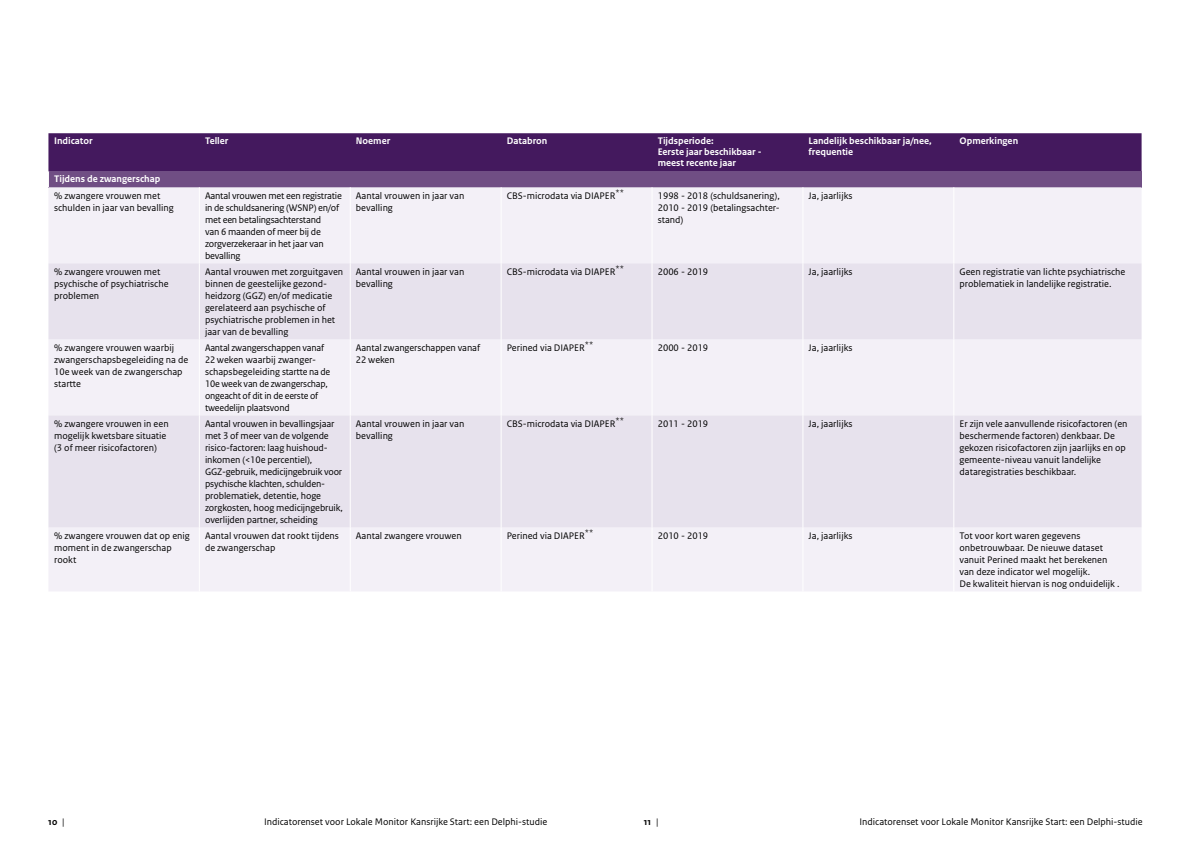
<style>
.page{position:relative;width:1191px;height:842px;background:#fff}
.page>*{position:absolute;margin:0;border:0;box-sizing:border-box;transform-origin:0 0}
.Tabel_broodtekst_10{font:10px/12px "Rijksoverheid Sans Text";color:#000}
.Tabel_broodtekst_10-2{font:10px/12px "Rijksoverheid Sans Text";letter-spacing:-.02em;color:#000}
.Tabel_kop_10pt{font:700 10px/11px "Rijksoverheid Sans Text";color:#fff}
.t1{font:700 10px "Rijksoverheid Sans Text";color:#000}
.s1{font-weight:400}
</style>
<div class="page">
<div style="left:48px;top:133px;width:1093px;height:38px;background:#44195e"></div>
<div style="left:48px;top:171px;width:1093px;height:16px;background:#704e84"></div>
<div style="left:48px;top:187px;width:1093px;height:404px;background:#f3f0f7"></div>
<svg style="left:48px;top:263px;width:1093px;height:264px;fill:#e7e2ed"></svg>
<svg style="left:48px;top:171px;width:1px;height:16px"></svg>
<hr style="left:953px;top:527px;width:1px;height:64px;background:#fff">
<hr style="left:199px;top:187px;width:1px;height:76px;background:#fff">
<hr style="left:350px;top:187px;width:1px;height:76px;background:#fff">
<hr style="left:501px;top:187px;width:1px;height:76px;background:#fff">
<hr style="left:652px;top:187px;width:1px;height:76px;background:#fff">
<hr style="left:802px;top:187px;width:1px;height:76px;background:#fff">
<hr style="left:199px;top:263px;width:1px;height:76px;background:#fff">
<hr style="left:350px;top:263px;width:1px;height:76px;background:#fff">
<hr style="left:501px;top:263px;width:1px;height:76px;background:#fff">
<hr style="left:652px;top:263px;width:1px;height:76px;background:#fff">
<hr style="left:802px;top:263px;width:1px;height:76px;background:#fff">
<hr style="left:199px;top:339px;width:1px;height:76px;background:#fff">
<hr style="left:350px;top:339px;width:1px;height:76px;background:#fff">
<hr style="left:501px;top:339px;width:1px;height:76px;background:#fff">
<hr style="left:652px;top:339px;width:1px;height:76px;background:#fff">
<hr style="left:802px;top:339px;width:1px;height:76px;background:#fff">
<hr style="left:199px;top:415px;width:1px;height:112px;background:#fff">
<hr style="left:350px;top:415px;width:1px;height:112px;background:#fff">
<hr style="left:501px;top:415px;width:1px;height:112px;background:#fff">
<hr style="left:652px;top:415px;width:1px;height:112px;background:#fff">
<hr style="left:802px;top:415px;width:1px;height:112px;background:#fff">
<hr style="left:199px;top:527px;width:1px;height:64px;background:#fff">
<hr style="left:350px;top:527px;width:1px;height:64px;background:#fff">
<hr style="left:501px;top:527px;width:1px;height:64px;background:#fff">
<hr style="left:652px;top:527px;width:1px;height:64px;background:#fff">
<hr style="left:802px;top:527px;width:1px;height:64px;background:#fff">
<hr style="left:953px;top:187px;width:1px;height:76px;background:#fff">
<hr style="left:953px;top:263px;width:1px;height:76px;background:#fff">
<hr style="left:953px;top:339px;width:1px;height:76px;background:#fff">
<hr style="left:953px;top:415px;width:1px;height:112px;background:#fff">
<p class="Tabel_kop_10pt" style="left:54px;top:136px;width:40px">Indicator</p>
<p class="Tabel_kop_10pt" style="left:205px;top:136px;width:25px">Teller</p>
<p class="Tabel_kop_10pt" style="left:356px;top:136px;width:36px">Noemer</p>
<p class="Tabel_kop_10pt" style="left:507px;top:136px;width:42px">Databron</p>
<p class="Tabel_kop_10pt" style="left:657px;top:136px;width:58px">Tijdsperiode:</p>
<p class="Tabel_kop_10pt" style="left:657px;top:147px;width:105px">Eerste jaar beschikbaar -</p>
<p class="Tabel_kop_10pt" style="left:657px;top:158px;width:80px">meest recente jaar</p>
<p class="Tabel_kop_10pt" style="left:808px;top:136px;width:125px">Landelijk beschikbaar ja/nee, frequentie</p>
<p class="Tabel_kop_10pt" style="left:959px;top:136px;width:60px">Opmerkingen</p>
<p class="Tabel_kop_10pt" style="left:54px;top:174px;width:108px">Tijdens de zwangerschap</p>
<p class="Tabel_broodtekst_10" style="left:54px;top:189px;width:121px">% zwangere vrouwen met schulden in jaar van bevalling</p>
<p class="Tabel_broodtekst_10-2" style="left:205px;top:189px;width:138px">Aantal vrouwen met een registratie</p>
<p class="Tabel_broodtekst_10-2" style="left:205px;top:201px;width:136px">in de schuldsanering (WSNP) en/of</p>
<p class="Tabel_broodtekst_10-2" style="left:205px;top:213px;width:118px">met een betalingsachterstand</p>
<p class="Tabel_broodtekst_10-2" style="left:205px;top:225px;width:120px">van 6 maanden of meer bij de zorgverzekeraar in het jaar van bevalling</p>
<p class="Tabel_broodtekst_10" style="left:356px;top:189px;width:110px">Aantal vrouwen in jaar van bevalling</p>
<p class="Tabel_broodtekst_10" style="left:507px;top:189px;width:119px">CBS-microdata via DIAPER<sup>**</sup></p>
<p class="Tabel_broodtekst_10" style="left:657px;top:189px;width:124px;text-align:justify">1998 - 2018 (schuldsanering), 2010 - 2019 (betalingsachter&shy;stand)</p>
<p class="Tabel_broodtekst_10" style="left:808px;top:189px;width:45px">Ja, jaarlijks</p>
<p class="Tabel_broodtekst_10" style="left:54px;top:265px;width:116px">% zwangere vrouwen met psychische of psychiatrische problemen</p>
<p class="Tabel_broodtekst_10" style="left:205px;top:265px;width:140px">Aantal vrouwen met zorguitgaven binnen de geestelijke gezond&shy;heidzorg (GGZ) en/of medicatie gerelateerd aan psychische of psychiatrische problemen in het jaar van de bevalling</p>
<p class="Tabel_broodtekst_10" style="left:356px;top:265px;width:110px">Aantal vrouwen in jaar van bevalling</p>
<p class="Tabel_broodtekst_10" style="left:507px;top:265px;width:119px">CBS-microdata via DIAPER<sup>**</sup></p>
<p class="Tabel_broodtekst_10" style="left:657px;top:265px;width:52px">2006 - 2019</p>
<p class="Tabel_broodtekst_10" style="left:808px;top:265px;width:45px">Ja, jaarlijks</p>
<p class="Tabel_broodtekst_10" style="left:959px;top:265px;width:167px">Geen registratie van lichte psychiatrische problematiek in landelijke registratie.</p>
<p class="Tabel_broodtekst_10" style="left:54px;top:341px;width:136px">% zwangere vrouwen waarbij zwangerschapsbegeleiding na de<br>10e week van de zwangerschap startte</p>
<p class="Tabel_broodtekst_10-2" style="left:205px;top:341px;width:121px">Aantal zwangerschappen vanaf</p>
<p class="Tabel_broodtekst_10" style="left:507px;top:341px;width:88px">Perined via DIAPER<sup>**</sup></p>
<p class="Tabel_broodtekst_10" style="left:657px;top:341px;width:52px">2000 - 2019</p>
<p class="Tabel_broodtekst_10" style="left:808px;top:341px;width:45px">Ja, jaarlijks</p>
<p class="Tabel_broodtekst_10" style="left:356px;top:341px;width:126px">Aantal zwangerschappen vanaf</p>
<p class="Tabel_broodtekst_10" style="left:356px;top:353px;width:40px">22 weken</p>
<p class="Tabel_broodtekst_10-2" style="left:205px;top:353px;width:127px">22 weken waarbij zwanger&shy;schapsbegeleiding startte na de<br>10e week van de zwangerschap, ongeacht of dit in de eerste of tweedelijn plaatsvond</p>
<p class="Tabel_broodtekst_10" style="left:54px;top:417px;width:116px">% zwangere vrouwen in een mogelijk kwetsbare situatie</p>
<p class="Tabel_broodtekst_10" style="left:54px;top:441px;width:104px">(3 of meer risicofactoren)</p>
<p class="Tabel_broodtekst_10" style="left:205px;top:417px;width:131px">Aantal vrouwen in bevallingsjaar met 3 of meer van de volgende risico-factoren: laag huishoud&shy;inkomen (&lt;10e percentiel),</p>
<p class="Tabel_broodtekst_10" style="left:205px;top:465px;width:139px">GGZ-gebruik, medicijngebruik voor psychische klachten, schulden&shy;problematiek, detentie, hoge zorgkosten, hoog medicijngebruik, overlijden partner, scheiding</p>
<p class="Tabel_broodtekst_10" style="left:356px;top:417px;width:110px">Aantal vrouwen in jaar van bevalling</p>
<p class="Tabel_broodtekst_10" style="left:507px;top:417px;width:119px">CBS-microdata via DIAPER<sup>**</sup></p>
<p class="Tabel_broodtekst_10" style="left:657px;top:417px;width:52px">2011 - 2019</p>
<p class="Tabel_broodtekst_10" style="left:808px;top:417px;width:45px">Ja, jaarlijks</p>
<p class="Tabel_broodtekst_10" style="left:959px;top:417px;width:170px">Er zijn vele aanvullende risicofactoren (en beschermende factoren) denkbaar. De gekozen risicofactoren zijn jaarlijks en op gemeente-niveau vanuit landelijke dataregistraties beschikbaar.</p>
<p class="Tabel_broodtekst_10" style="left:54px;top:529px;width:137px">% zwangere vrouwen dat op enig moment in de zwangerschap rookt</p>
<p class="Tabel_broodtekst_10" style="left:205px;top:529px;width:135px">Aantal vrouwen dat rookt tijdens de zwangerschap</p>
<p class="Tabel_broodtekst_10" style="left:356px;top:529px;width:107px">Aantal zwangere vrouwen</p>
<p class="Tabel_broodtekst_10" style="left:507px;top:529px;width:88px">Perined via DIAPER<sup>**</sup></p>
<p class="Tabel_broodtekst_10" style="left:657px;top:529px;width:52px">2010 - 2019</p>
<p class="Tabel_broodtekst_10" style="left:808px;top:529px;width:45px">Ja, jaarlijks</p>
<p class="Tabel_broodtekst_10" style="left:959px;top:529px;width:122px">Tot voor kort waren gegevens</p>
<p class="Tabel_broodtekst_10" style="left:959px;top:541px;width:145px">onbetrouwbaar. De nieuwe dataset</p>
<p class="Tabel_broodtekst_10" style="left:959px;top:553px;width:149px">vanuit Perined maakt het berekenen</p>
<p class="Tabel_broodtekst_10" style="left:959px;top:565px;width:132px">van deze indicator wel mogelijk.</p>
<p class="Tabel_broodtekst_10" style="left:959px;top:577px;width:162px">De kwaliteit hiervan is nog onduidelijk .</p>
<p class="t1" style="left:48px;top:816px;width:18px">10 <span class="s1">|</span></p>
<p class="Tabel_broodtekst_10" style="left:264px;top:815px;width:285px">Indicatorenset voor Lokale Monitor Kansrijke Start: een Delphi-studie</p>
<p class="t1" style="left:643px;top:816px;width:17px">11 <span class="s1">|</span></p>
<p class="Tabel_broodtekst_10" style="left:859px;top:815px;width:285px">Indicatorenset voor Lokale Monitor Kansrijke Start: een Delphi-studie</p>
</div>
